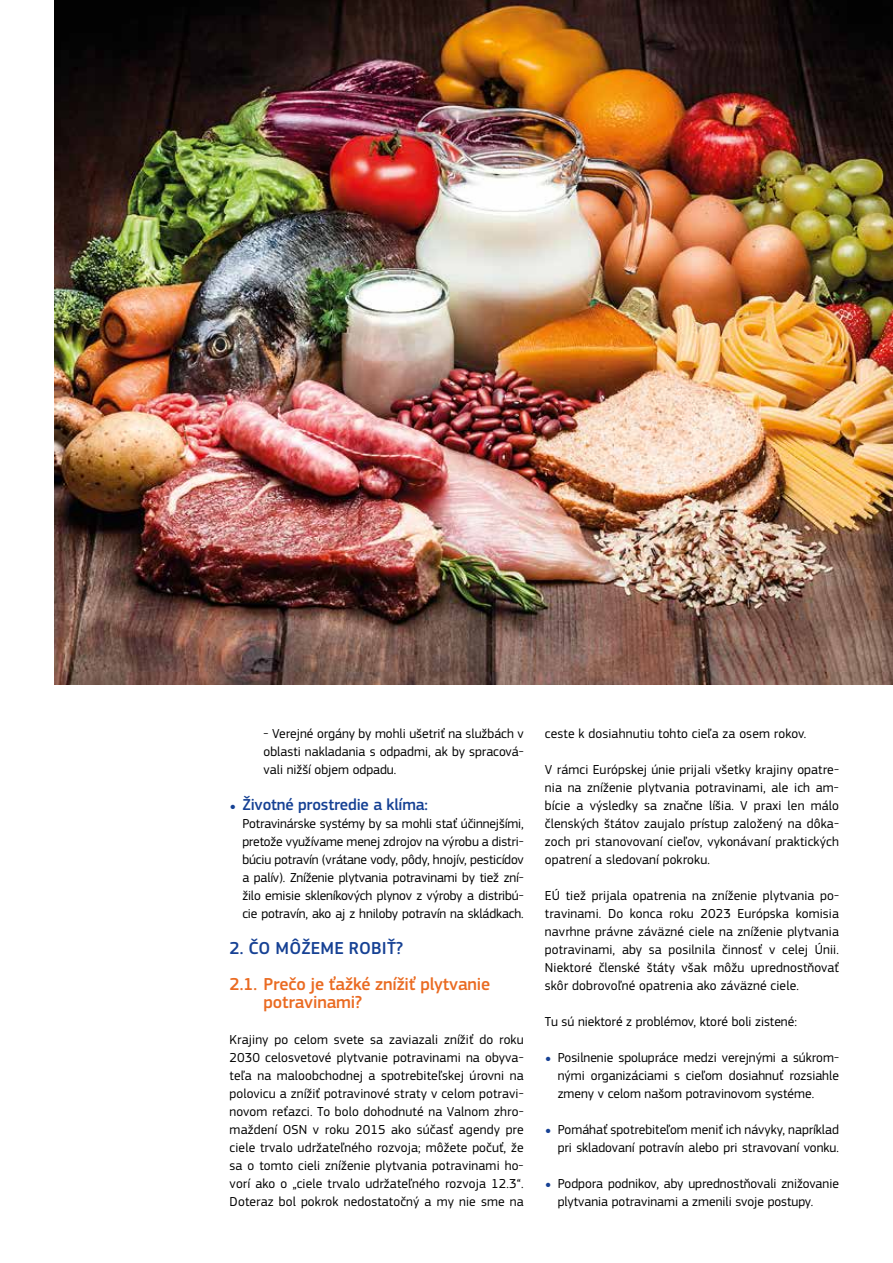
<style>
.page{position:relative;width:893px;height:1263px;background:#fff}
.page>*{position:absolute;margin:0;border:0;box-sizing:border-box;transform-origin:0 0}
.t1{font:500 18px/18px "EC Square Sans Pro";letter-spacing:-.01em;color:#ea6b22}
.t2{font:500 18px "EC Square Sans Pro";letter-spacing:.01em;color:#164194}
.t3{font:500 16.5px "EC Square Sans Pro";letter-spacing:-.01em;color:#164194}
.t4{font:13.5px/18px "EC Square Sans Pro";color:#000;text-align:justify}
.s1{font-weight:400;font-size:24px}
.s2{font-size:24px;color:#164194}
</style>
<div class="page">
<img style="left:54px;top:0;width:839px;height:684px">
<p class="t4" style="left:264px;top:725px;width:262px">- Verejné orgány by mohli ušetriť na službách v oblasti nakladania s odpadmi, ak by spracová&shy;vali nižší objem odpadu.</p>
<p class="t3" style="left:230px;top:795px;width:200px"><span class="s1">•</span> Životné prostredie a klíma:</p>
<p class="t4" style="left:242px;top:815px;width:283px">Potravinárske systémy by sa mohli stať účinnejšími, pretože využívame menej zdrojov na výrobu a distri&shy;búciu potravín (vrátane vody, pôdy, hnojív, pesticídov a palív). Zníženie plytvania potravinami by tiež zní&shy;žilo emisie skleníkových plynov z výroby a distribú&shy;cie potravín, ako aj z hniloby potravín na skládkach.</p>
<h1 class="t2" style="left:230px;top:938px;width:175px">2. ČO MÔŽEME ROBIŤ?</h1>
<h1 class="t1" style="left:264px;top:975px;width:228px;text-indent:-34px">2.1. Prečo je ťažké znížiť plytvanie potravinami?</h1>
<p class="t4" style="left:230px;top:1031px;width:296px">Krajiny po celom svete sa zaviazali znížiť do roku 2030 celosvetové plytvanie potravinami na obyva&shy;teľa na maloobchodnej a spotrebiteľskej úrovni na polovicu a znížiť potravinové straty v celom potravi&shy;novom reťazci. To bolo dohodnuté na Valnom zhro&shy;maždení OSN v roku 2015 ako súčasť agendy pre ciele trvalo udržateľného rozvoja; môžete počuť, že sa o tomto cieli zníženie plytvania potravinami ho&shy;vorí ako o „ciele trvalo udržateľného rozvoja 12.3“.<br>Doteraz bol pokrok nedostatočný a my nie sme na</p>
<p class="t4" style="left:545px;top:725px;width:263px">ceste k dosiahnutiu tohto cieľa za osem rokov.</p>
<p class="t4" style="left:545px;top:761px;width:296px">V rámci Európskej únie prijali všetky krajiny opatre&shy;nia na zníženie plytvania potravinami, ale ich am&shy;bície a výsledky sa značne líšia. V praxi len málo členských štátov zaujalo prístup založený na dôka&shy;zoch pri stanovovaní cieľov, vykonávaní praktických opatrení a sledovaní pokroku.</p>
<p class="t4" style="left:545px;top:887px;width:296px">EÚ tiež prijala opatrenia na zníženie plytvania po&shy;travinami. Do konca roku 2023 Európska komisia navrhne právne záväzné ciele na zníženie plytvania potravinami, aby sa posilnila činnosť v celej Únii.<br>Niektoré členské štáty však môžu uprednostňovať skôr dobrovoľné opatrenia ako záväzné ciele.</p>
<p class="t4" style="left:545px;top:1013px;width:254px">Tu sú niektoré z problémov, ktoré boli zistené:</p>
<p class="t4" style="left:558px;top:1049px;width:283px;text-indent:-13px"><span class="s2">•</span> Posilnenie spolupráce medzi verejnými a súkrom&shy;nými organizáciami s cieľom dosiahnuť rozsiahle zmeny v celom našom potravinovom systéme.</p>
<p class="t4" style="left:545px;top:1121px;width:296px;text-align:right"><span class="s2">•</span> Pomáhať spotrebiteľom meniť ich návyky, napríklad pri skladovaní potravín alebo pri stravovaní vonku.</p>
<p class="t4" style="left:558px;top:1175px;width:283px;text-indent:-13px"><span class="s2">•</span> Podpora podnikov, aby uprednostňovali znižovanie plytvania potravinami a zmenili svoje postupy.</p>
</div>
